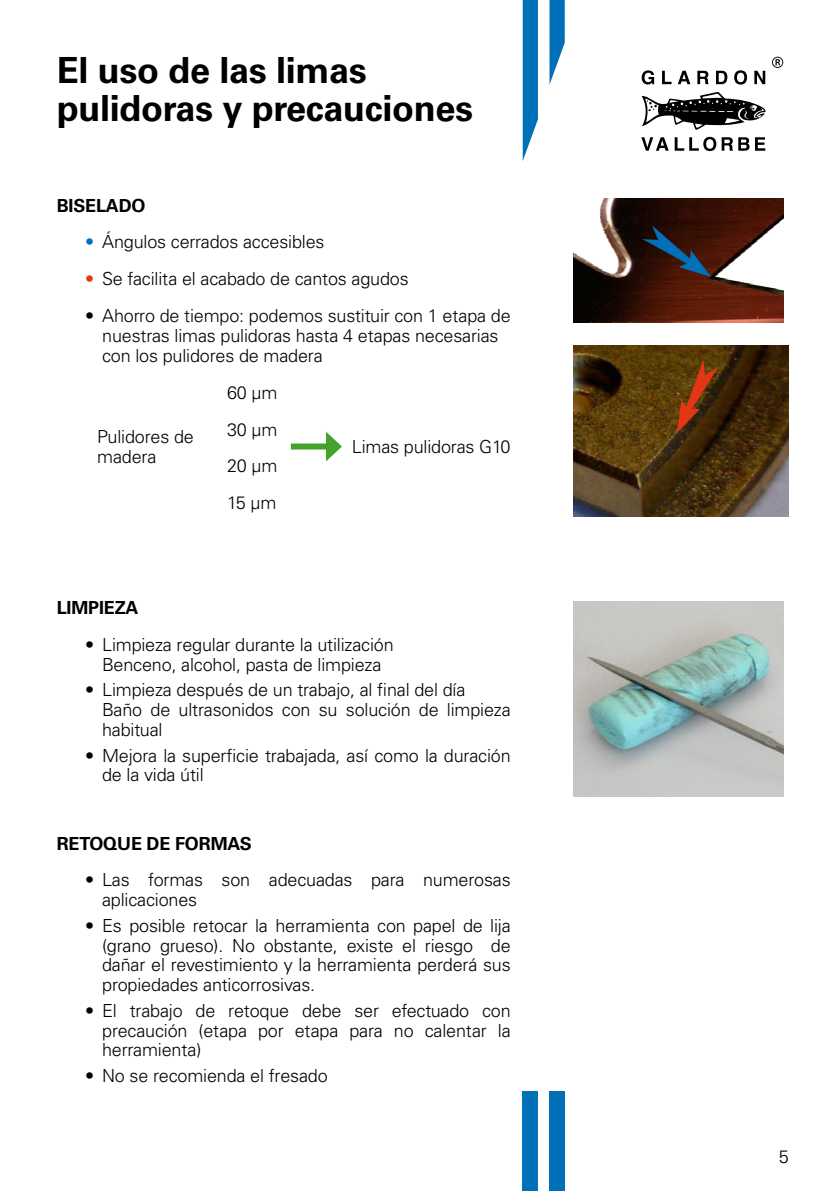
<style>
.page{position:relative;width:840px;height:1191px;background:#fff}
.page>*{position:absolute;margin:0;border:0;box-sizing:border-box;transform-origin:0 0}
.t1{font:700 36px/38.6px "Univers LT Std";letter-spacing:-.01em;color:#000}
.t2{font:300 18px/19.8px "Univers LT Std";letter-spacing:-.01em;color:#000}
.t3{font:700 18px "Univers LT Std";letter-spacing:-.01em;color:#000}
.s1{color:#0070b8}
.s2{color:#e53517}
</style>
<div class="page">
<svg style="left:522px;top:0;width:15px;height:161px"></svg>
<svg style="left:549px;top:0;width:15px;height:85px"></svg>
<div style="left:549px;top:1091px;width:15px;height:100px;background:#0070b8"></div>
<div style="left:522px;top:1091px;width:15px;height:100px;background:#0070b8"></div>
<svg style="left:641px;top:92px;width:124px;height:38px"></svg>
<svg style="left:641px;top:70px;width:12px;height:15px"></svg>
<svg style="left:662px;top:71px;width:9px;height:13px"></svg>
<svg style="left:677px;top:71px;width:13px;height:13px"></svg>
<svg style="left:697px;top:71px;width:11px;height:13px"></svg>
<svg style="left:716px;top:71px;width:11px;height:13px"></svg>
<svg style="left:734px;top:70px;width:12px;height:15px"></svg>
<svg style="left:754px;top:71px;width:10px;height:13px"></svg>
<svg style="left:641px;top:137px;width:27px;height:14px"></svg>
<svg style="left:674px;top:137px;width:90px;height:14px"></svg>
<svg style="left:772px;top:57px;width:10px;height:11px"></svg>
<img style="left:573px;top:198px;width:209px;height:124px">
<img style="left:573px;top:345px;width:215px;height:172px">
<div style="left:291px;top:443px;width:40px;height:6px;background:#44a12b"></div>
<svg style="left:326px;top:432px;width:16px;height:29px"></svg>
<img style="left:573px;top:601px;width:209px;height:195px">
<svg style="left:642px;top:225px;width:68px;height:52px"></svg>
<svg style="left:676px;top:359px;width:42px;height:74px"></svg>
<h1 class="t1" style="left:57px;top:51px;width:418px">El uso de las limas pulidoras y precauciones</h1>
<p class="t3" style="left:57px;top:195px;width:90px">BISELADO</p>
<p class="t2" style="left:85px;top:232px;width:241px"><span class="s1">•</span> Ángulos cerrados accesibles</p>
<p class="t2" style="left:85px;top:269px;width:325px"><span class="s2">•</span> Se facilita el acabado de cantos agudos</p>
<p class="t2" style="left:102px;top:306px;width:410px;text-indent:-17px">• Ahorro de tiempo: podemos sustituir con 1 etapa de nuestras limas pulidoras hasta 4 etapas necesarias con los pulidores de madera</p>
<p class="t2" style="left:227px;top:374px;width:52px;line-height:36.8px;text-align:justify">60 µm 30 µm 20 µm 15 µm</p>
<p class="t2" style="left:97px;top:427px;width:98px">Pulidores de madera</p>
<p class="t2" style="left:351px;top:437px;width:160px">Limas pulidoras G10</p>
<p class="t3" style="left:57px;top:597px;width:83px">LIMPIEZA</p>
<p class="t2" style="left:85px;top:635px;width:310px;text-align:center">• Limpieza regular durante la utilización<br>Benceno, alcohol, pasta de limpieza</p>
<p class="t2" style="left:102px;top:680px;width:410px;text-indent:-17px">• Limpieza después de un trabajo, al final del día<br>Baño de ultrasonidos con su solución de limpieza habitual</p>
<p class="t2" style="left:102px;top:745px;width:410px;text-indent:-17px">• Mejora la superficie trabajada, así como la duración de la vida útil</p>
<p class="t3" style="left:57px;top:832px;width:197px">RETOQUE DE FORMAS</p>
<p class="t2" style="left:102px;top:870px;width:410px;text-indent:-17px">• Las formas son adecuadas para numerosas aplicaciones</p>
<p class="t2" style="left:102px;top:915px;width:410px;text-align:justify;text-indent:-17px">• Es posible retocar la herramienta con papel de lija (grano grueso). No obstante, existe el riesgo de dañar el revestimiento y la herramienta perderá sus propiedades anticorrosivas.</p>
<p class="t2" style="left:102px;top:1000px;width:410px;text-align:justify;text-indent:-17px">• El trabajo de retoque debe ser efectuado con precaución (etapa por etapa para no calentar la herramienta)</p>
<p class="t2" style="left:85px;top:1065px;width:244px">• No se recomienda el fresado</p>
<p class="t2" style="left:778px;top:1146px;width:12px">5</p>
</div>
